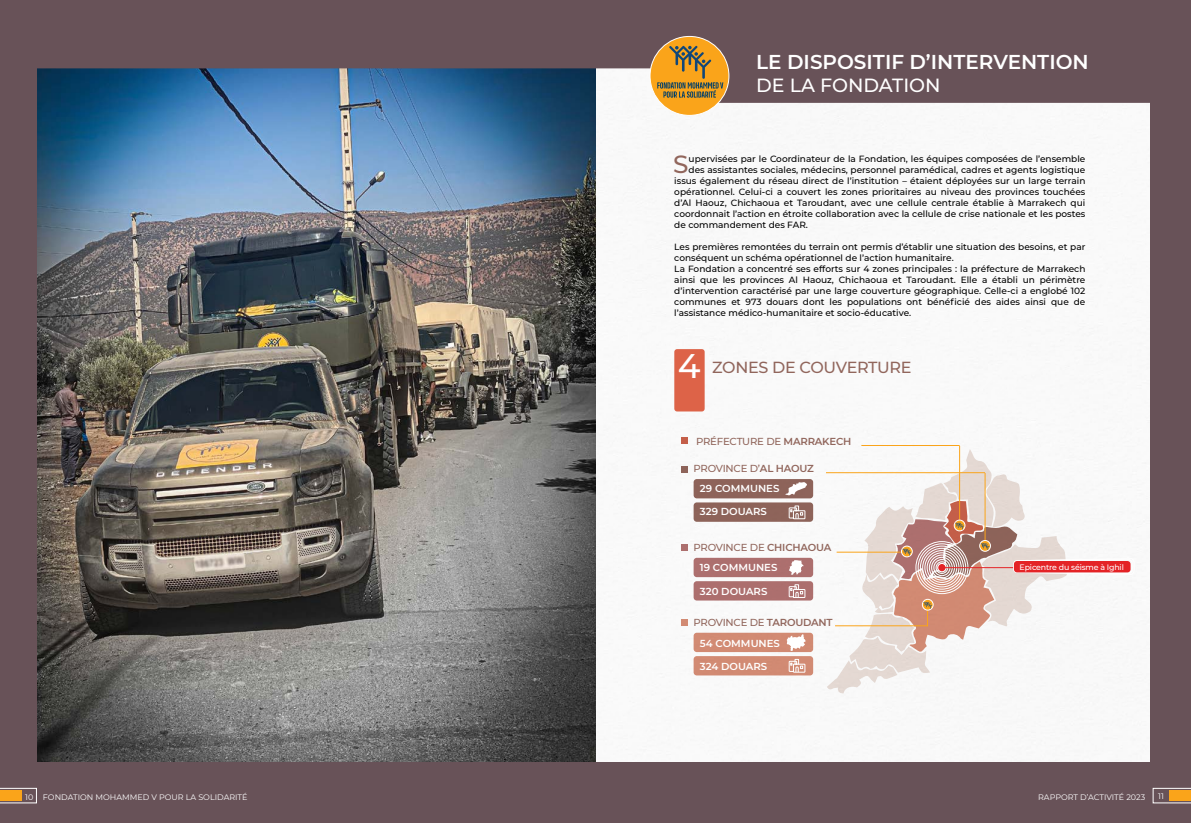
<style>
.page{position:relative;width:1191px;height:823px;background:#fff}
.page>*{position:absolute;margin:0;border:0;box-sizing:border-box;transform-origin:0 0}
.t1{font:500 24.7px "Montserrat";color:#91665c}
.t2{font:600 20px "Montserrat";color:#fff}
.t3{font:500 19px "Montserrat";color:#fff}
.t4{font:500 16px "Montserrat";letter-spacing:-.02em;color:#91665c}
.t5{font:500 10.1px "Montserrat";letter-spacing:-.02em;color:#91665c}
.t6{font:600 10.1px "Montserrat";color:#fff}
.t7{font:500 9px/11px "Montserrat";color:#000}
.t8{font:8px "Montserrat";color:#fff}
.t9{font:500 7.9px "Montserrat";letter-spacing:-.02em;color:#fff}
.s1{font-size:34px;color:#fff}
.s2{font-weight:600}
</style>
<div class="page">
<div style="left:595px;top:0;width:596px;height:822px;background:#f9f9f9"></div>
<img style="left:37px;top:68px;width:558px;height:694px">
<div style="left:0;top:762px;width:1191px;height:60px;background:#685258"></div>
<div style="left:0;top:0;width:37px;height:822px;background:#685258"></div>
<div style="left:1151px;top:0;width:40px;height:822px;background:#685258"></div>
<hr style="left:826px;top:472px;width:159px;height:1px;background:#faa41a">
<hr style="left:861px;top:445px;width:98px;height:1px;background:#faa41a">
<hr style="left:959px;top:445px;width:1px;height:74px;background:#faa41a">
<div style="left:681px;top:465px;width:7px;height:7px;background:#91665c"></div>
<div style="left:681px;top:437px;width:7px;height:6px;background:#c9614b"></div>
<div style="left:681px;top:544px;width:7px;height:7px;background:#b17271"></div>
<div style="left:681px;top:619px;width:7px;height:6px;background:#d78e76"></div>
<div style="left:693px;top:479px;width:120px;height:19px;background:#91665c;border-radius:3px"></div>
<svg style="left:785px;top:482px;width:22px;height:13px"></svg>
<div style="left:693px;top:557px;width:120px;height:19px;background:#b17271;border-radius:3px"></div>
<svg style="left:789px;top:560px;width:14px;height:14px"></svg>
<div style="left:693px;top:632px;width:120px;height:19px;background:#d78e76;border-radius:3px"></div>
<svg style="left:787px;top:634px;width:18px;height:17px"></svg>
<div style="left:693px;top:655px;width:120px;height:20px;background:#d78e76;border-radius:3px"></div>
<svg style="left:788px;top:659px;width:18px;height:13px"></svg>
<div style="left:693px;top:581px;width:120px;height:19px;background:#b17271;border-radius:3px"></div>
<svg style="left:788px;top:584px;width:18px;height:14px"></svg>
<div style="left:693px;top:502px;width:120px;height:19px;background:#91665c;border-radius:3px"></div>
<svg style="left:788px;top:505px;width:18px;height:14px"></svg>
<div style="left:674px;top:349px;width:30px;height:62px;background:#dd6348;border-radius:3px"></div>
<div style="left:37px;top:0;width:631px;height:68px;background:#685258"></div>
<div style="left:668px;top:0;width:483px;height:103px;background:#685258"></div>
<svg style="left:827px;top:448px;width:304px;height:245px"></svg>
<div style="left:1014px;top:560px;width:116px;height:12px;background:#e42326;border-radius:3px"></div>
<div style="left:650px;top:36px;width:79px;height:79px;background:#faa41a;border-radius:50%"></div>
<div style="left:650px;top:36px;width:79px;height:80px;border:1px solid #fff;border-radius:50%"></div>
<svg style="left:657px;top:46px;width:66px;height:52px"></svg>
<svg style="left:1153px;top:787px;width:38px;height:15px"></svg>
<svg style="left:0;top:787px;width:37px;height:15px"></svg>
<div style="left:0;top:789px;width:22px;height:11px;background:#faa41a"></div>
<div style="left:1169px;top:789px;width:22px;height:11px;background:#faa41a"></div>
<h2 class="t2" style="left:756px;top:48px;width:334px">LE DISPOSITIF D’INTERVENTION</h2>
<h3 class="t3" style="left:756px;top:72px;width:186px">DE LA FONDATION</h3>
<h1 class="t1" style="left:673px;top:147px;width:17px">S</h1>
<p class="t7" style="left:688px;top:153px;width:398px">upervisées par le Coordinateur de la Fondation, les équipes composées de l’ensemble</p>
<p class="t7" style="left:688px;top:164px;width:398px">des assistantes sociales, médecins, personnel paramédical, cadres et agents logistique</p>
<p class="t7" style="left:674px;top:175px;width:413px">issus également du réseau direct de l’institution – étaient déployées sur un large terrain</p>
<p class="t7" style="left:674px;top:186px;width:412px">opérationnel. Celui-ci a couvert les zones prioritaires au niveau des provinces touchées</p>
<p class="t7" style="left:674px;top:197px;width:412px">d’Al Haouz, Chichaoua et Taroudant, avec une cellule centrale établie à Marrakech qui</p>
<p class="t7" style="left:674px;top:208px;width:412px">coordonnait l’action en étroite collaboration avec la cellule de crise nationale et les postes</p>
<p class="t7" style="left:674px;top:219px;width:135px">de commandement des FAR.</p>
<p class="t7" style="left:674px;top:241px;width:413px">Les premières remontées du terrain ont permis d’établir une situation des besoins, et par conséquent un schéma opérationnel de l’action humanitaire.<br>La Fondation a concentré ses efforts sur 4 zones principales : la préfecture de Marrakech ainsi que les provinces Al Haouz, Chichaoua et Taroudant. Elle a établi un périmètre d’intervention caractérisé par une large couverture géographique. Celle-ci a englobé 102 communes et 973 douars dont les populations ont bénéficié des aides ainsi que de l’assistance médico-humanitaire et socio-éducative.</p>
<h3 class="t4" style="left:678px;top:356px;width:235px"><span class="s1">4</span> ZONES DE COUVERTURE</h3>
<p class="t5" style="left:696px;top:434px;width:157px">PRÉFECTURE DE <span class="s2">MARRAKECH</span></p>
<p class="t5" style="left:693px;top:461px;width:122px">PROVINCE D’<span class="s2">AL HAOUZ</span></p>
<p class="t6" style="left:700px;top:481px;width:81px">29 COMMUNES</p>
<p class="t6" style="left:700px;top:504px;width:68px">329 DOUARS</p>
<p class="t5" style="left:693px;top:540px;width:139px">PROVINCE DE <span class="s2">CHICHAOUA</span></p>
<p class="t6" style="left:700px;top:560px;width:79px">19 COMMUNES</p>
<p class="t6" style="left:700px;top:583px;width:69px">320 DOUARS</p>
<p class="t5" style="left:693px;top:614px;width:141px">PROVINCE DE <span class="s2">TAROUDANT</span></p>
<p class="t6" style="left:700px;top:635px;width:82px">54 COMMUNES</p>
<p class="t6" style="left:700px;top:658px;width:69px">324 DOUARS</p>
<p class="t9" style="left:1019px;top:561px;width:106px">Epicentre du séisme à Ighil</p>
<p class="t8" style="left:25px;top:790px;width:224px">10 FONDATION MOHAMMED V POUR LA SOLIDARITÉ</p>
<p class="t8" style="left:1038px;top:790px;width:109px">RAPPORT D’ACTIVITÉ 2023</p>
<p class="t8" style="left:1158px;top:790px;width:7px">11</p>
</div>
